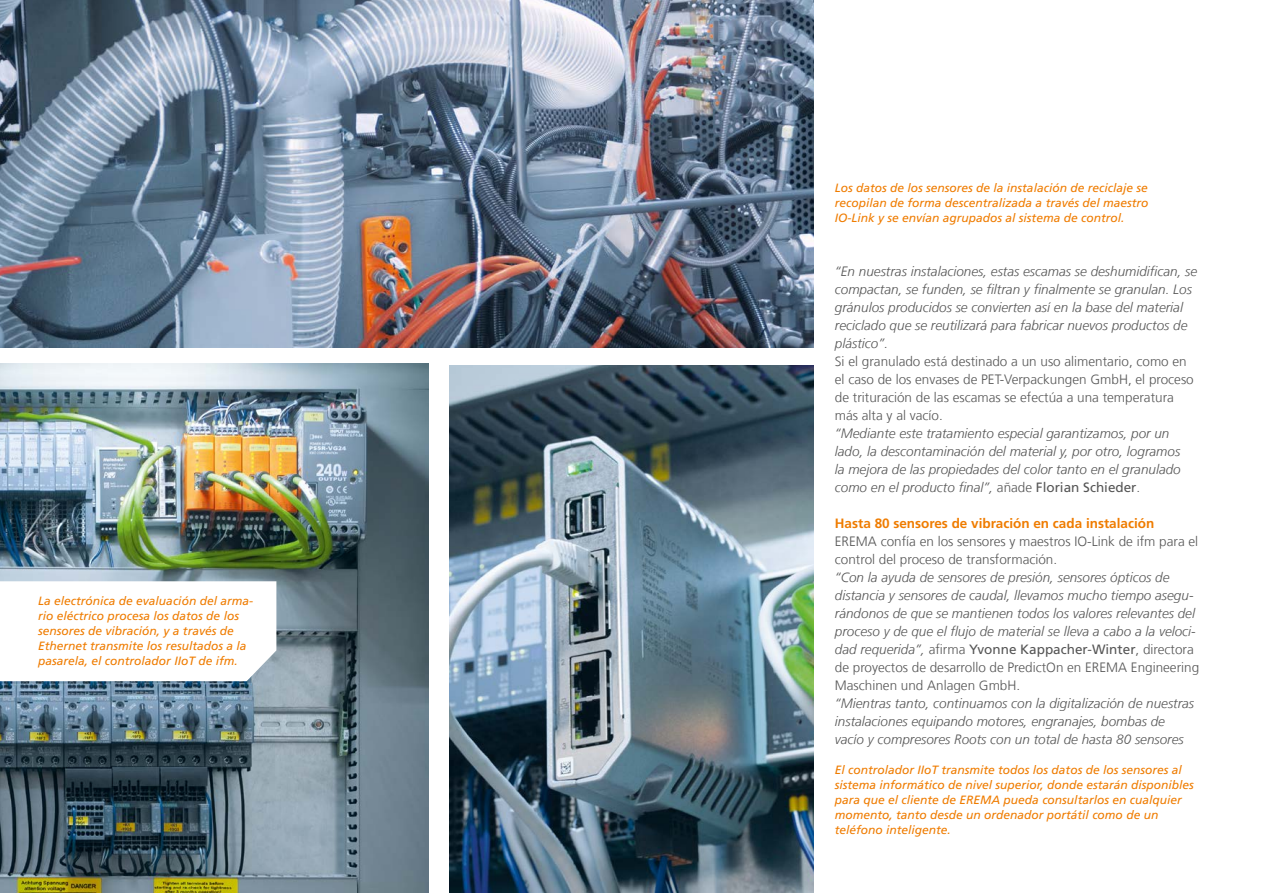
<style>
.page{position:relative;width:1263px;height:893px;background:#fff}
.page>*{position:absolute;margin:0;border:0;box-sizing:border-box;transform-origin:0 0}
.Fließtext_9pt_verschachtelt{font:italic 300 13.5px/18px "Frutiger LT Com";color:#565656}
.Fließtext_9pt_verschachtelt-2{font:300 13.5px/18px "Frutiger LT Com";color:#565656}
.Fließtext_9pt_headline_orange{font:700 13.5px "Frutiger LT Com";color:#ef7c00}
.Bildunterschrift_libü{font:italic 12px/14.9px "Frutiger LT Com";color:#ef7c00}
.s1{font-style:normal}
.s2{font-weight:400;font-style:normal}
</style>
<div class="page">
<img style="left:0;top:0;width:814px;height:348px">
<img style="left:449px;top:366px;width:365px;height:527px">
<img style="left:0;top:364px;width:428px;height:529px">
<svg style="left:0;top:581px;width:276px;height:100px"></svg>
<p class="Bildunterschrift_libü" style="left:38px;top:594px;width:216px">La electrónica de evaluación del arma&shy;rio eléctrico procesa los datos de los sensores de vibración, y a través de Ethernet transmite los resultados a la pasarela, el controlador IIoT de ifm.</p>
<p class="Bildunterschrift_libü" style="left:835px;top:180px;width:315px;text-align:justify">Los datos de los sensores de la instalación de reciclaje se recopilan de forma descentralizada a través del maestro IO-Link y se envían agrupados al sistema de control.</p>
<p class="Fließtext_9pt_verschachtelt" style="left:835px;top:262px;width:364px">“En nuestras instalaciones, estas escamas se deshumidifican, se compactan, se funden, se filtran y finalmente se granulan. Los gránulos producidos se convierten así en la base del material reciclado que se reutilizará para fabricar nuevos productos de plástico”.</p>
<p class="Fließtext_9pt_verschachtelt-2" style="left:835px;top:352px;width:360px">Si el granulado está destinado a un uso alimentario, como en el caso de los envases de PET-Verpackungen GmbH, el proceso de trituración de las escamas se efectúa a una temperatura más alta y al vacío.</p>
<p class="Fließtext_9pt_verschachtelt" style="left:835px;top:424px;width:347px">“Mediante este tratamiento especial garantizamos, por un lado, la descontaminación del material y, por otro, logramos la mejora de las propiedades del color tanto en el granulado como en el producto final”, <span class="s1">añade</span> <span class="s2">Florian Schieder</span><span class="s1">.</span></p>
<p class="Fließtext_9pt_headline_orange" style="left:835px;top:515px;width:321px">Hasta 80 sensores de vibración en cada instalación</p>
<p class="Fließtext_9pt_verschachtelt-2" style="left:835px;top:532px;width:365px">EREMA confía en los sensores y maestros IO-Link de ifm para el control del proceso de transformación.</p>
<p class="Fließtext_9pt_verschachtelt" style="left:835px;top:568px;width:366px">“Con la ayuda de sensores de presión, sensores ópticos de distancia y sensores de caudal, llevamos mucho tiempo asegu&shy;rándonos de que se mantienen todos los valores relevantes del proceso y de que el flujo de material se lleva a cabo a la veloci&shy;dad requerida”, <span class="s1">afirma</span> <span class="s2">Yvonne Kappacher-Winter</span><span class="s1">, directora de proyectos de desarrollo de PredictOn en EREMA Engineering Maschinen und Anlagen GmbH.</span></p>
<p class="Fließtext_9pt_verschachtelt" style="left:835px;top:694px;width:361px">“Mientras tanto, continuamos con la digitalización de nuestras instalaciones equipando motores, engranajes, bombas de vacío y compresores Roots con un total de hasta 80 sensores</p>
<p class="Bildunterschrift_libü" style="left:835px;top:762px;width:360px">El controlador IIoT transmite todos los datos de los sensores al sistema informático de nivel superior, donde estarán disponibles para que el cliente de EREMA pueda consultarlos en cualquier momento, tanto desde un ordenador portátil como de un teléfono inteligente.</p>
</div>
